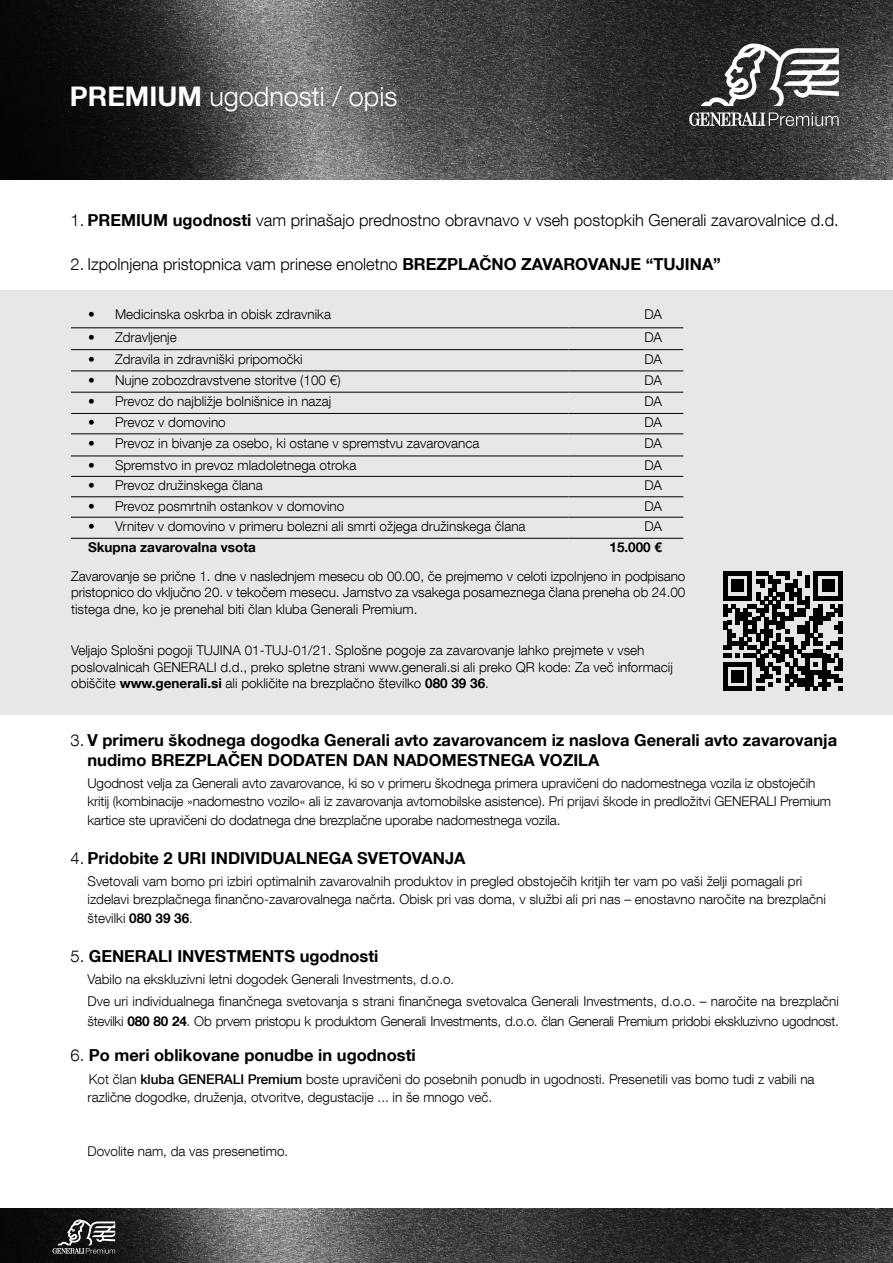
<style>
.page{position:relative;width:893px;height:1263px;background:#fff}
.page>*{position:absolute;margin:0;border:0;box-sizing:border-box;transform-origin:0 0}
.t1{font:300 27px "Helvetica Neue LT Com";color:#fff}
.t2{font:700 16.5px/19.5px "Helvetica Neue LT Com";color:#000}
.t3{font:300 16.5px "Helvetica Neue LT Com";color:#000}
.t4{font:300 13.5px/16.5px "Helvetica Neue LT Com";color:#000}
.t5{font:300 13.5px "Helvetica Neue LT Com";letter-spacing:-.02em;color:#000}
.t6{font:700 13.5px "Helvetica Neue LT Com";color:#000}
.s1{font-weight:700}
.s2{font-weight:300}
.s3{font-weight:500}
</style>
<div class="page">
<img style="left:0;top:1209px;width:893px;height:54px">
<svg style="left:53px;top:1219px;width:62px;height:35px;background:#505050"></svg>
<img style="left:0;top:0;width:893px;height:179px">
<div style="left:0;top:290px;width:893px;height:425px;background:#e6e7e8"></div>
<hr style="left:71px;top:328px;width:497px;height:1px;background:#000">
<hr style="left:568px;top:328px;width:115px;height:1px;background:#000">
<hr style="left:71px;top:349px;width:497px;height:1px;background:#000">
<hr style="left:568px;top:349px;width:115px;height:1px;background:#000">
<hr style="left:71px;top:371px;width:497px;height:1px;background:#000">
<hr style="left:568px;top:371px;width:115px;height:1px;background:#000">
<hr style="left:71px;top:392px;width:497px;height:1px;background:#000">
<hr style="left:568px;top:392px;width:115px;height:1px;background:#000">
<hr style="left:71px;top:413px;width:497px;height:1px;background:#000">
<hr style="left:568px;top:413px;width:115px;height:1px;background:#000">
<hr style="left:71px;top:434px;width:497px;height:1px;background:#000">
<hr style="left:568px;top:434px;width:115px;height:1px;background:#000">
<hr style="left:71px;top:456px;width:497px;height:1px;background:#000">
<hr style="left:568px;top:456px;width:115px;height:1px;background:#000">
<hr style="left:71px;top:476px;width:497px;height:1px;background:#000">
<hr style="left:568px;top:476px;width:115px;height:1px;background:#000">
<hr style="left:71px;top:496px;width:497px;height:1px;background:#000">
<hr style="left:568px;top:496px;width:115px;height:1px;background:#000">
<hr style="left:71px;top:517px;width:497px;height:1px;background:#000">
<hr style="left:568px;top:517px;width:115px;height:1px;background:#000">
<hr style="left:71px;top:538px;width:497px;height:1px;background:#000">
<hr style="left:568px;top:538px;width:115px;height:1px;background:#000">
<svg style="left:701px;top:44px;width:138px;height:62px"></svg>
<svg style="left:689px;top:112px;width:150px;height:14px;background:#727272"></svg>
<svg style="left:723px;top:571px;width:120px;height:120px"></svg>
<h1 class="t1" style="left:70px;top:79px;width:329px"><span class="s1">PREMIUM</span> ugodnosti / opis</h1>
<p class="t3" style="left:70px;top:210px;width:770px">1. <span class="s1">PREMIUM ugodnosti</span> vam prinašajo prednostno obravnavo v vseh postopkih Generali zavarovalnice d.d.</p>
<p class="t3" style="left:70px;top:254px;width:652px">2. Izpolnjena pristopnica vam prinese enoletno <span class="s1">BREZPLAČNO ZAVAROVANJE “TUJINA”</span></p>
<p class="t4" style="left:88px;top:305px;width:245px">• Medicinska oskrba in obisk zdravnika</p>
<p class="t4" style="left:644px;top:305px;width:19px">DA</p>
<p class="t4" style="left:88px;top:328px;width:90px">• Zdravljenje</p>
<p class="t4" style="left:644px;top:328px;width:19px">DA</p>
<p class="t4" style="left:88px;top:350px;width:216px">• Zdravila in zdravniški pripomočki</p>
<p class="t4" style="left:644px;top:350px;width:19px">DA</p>
<p class="t4" style="left:88px;top:371px;width:254px">• Nujne zobozdravstvene storitve (100 €)</p>
<p class="t4" style="left:644px;top:371px;width:19px">DA</p>
<p class="t4" style="left:88px;top:393px;width:245px">• Prevoz do najbližje bolnišnice in nazaj</p>
<p class="t4" style="left:644px;top:393px;width:19px">DA</p>
<p class="t4" style="left:88px;top:414px;width:139px">• Prevoz v domovino</p>
<p class="t4" style="left:644px;top:414px;width:19px">DA</p>
<p class="t4" style="left:88px;top:434px;width:393px">• Prevoz in bivanje za osebo, ki ostane v spremstvu zavarovanca</p>
<p class="t4" style="left:644px;top:434px;width:19px">DA</p>
<p class="t4" style="left:88px;top:456px;width:270px">• Spremstvo in prevoz mladoletnega otroka</p>
<p class="t4" style="left:644px;top:456px;width:19px">DA</p>
<p class="t4" style="left:88px;top:477px;width:176px">• Prevoz družinskega člana</p>
<p class="t4" style="left:644px;top:477px;width:19px">DA</p>
<p class="t4" style="left:88px;top:497px;width:258px">• Prevoz posmrtnih ostankov v domovino</p>
<p class="t4" style="left:644px;top:497px;width:19px">DA</p>
<p class="t4" style="left:88px;top:518px;width:439px">• Vrnitev v domovino v primeru bolezni ali smrti ožjega družinskega člana</p>
<p class="t4" style="left:644px;top:518px;width:19px">DA</p>
<p class="t6" style="left:88px;top:539px;width:169px">Skupna zavarovalna vsota</p>
<p class="t6" style="left:609px;top:539px;width:54px">15.000 €</p>
<p class="t4" style="left:71px;top:567px;width:616px;text-align:justify">Zavarovanje se prične 1. dne v naslednjem mesecu ob 00.00, če prejmemo v celoti izpolnjeno in podpisano pristopnico do vključno 20. v tekočem mesecu. Jamstvo za vsakega posameznega člana preneha ob 24.00 tistega dne, ko je prenehal biti član kluba Generali Premium.</p>
<p class="t4" style="left:71px;top:642px;width:603px">Veljajo Splošni pogoji TUJINA 01-TUJ-01/21. Splošne pogoje za zavarovanje lahko prejmete v vseh poslovalnicah GENERALI d.d., preko spletne strani www.generali.si ali preko QR kode: Za več informacij obiščite <span class="s1">www.generali.si</span> ali pokličite na brezplačno številko <span class="s1">080 39 36</span>.</p>
<p class="t2" style="left:88px;top:730px;width:751px;text-indent:-17px"><span class="s2">3.</span> V primeru škodnega dogodka Generali avto zavarovancem iz naslova Generali avto zavarovanja nudimo BREZPLAČEN DODATEN DAN NADOMESTNEGA VOZILA</p>
<p class="t4" style="left:88px;top:774px;width:745px;line-height:18px">Ugodnost velja za Generali avto zavarovance, ki so v primeru škodnega primera upravičeni do nadomestnega vozila iz obstoječih kritij (kombinacije »nadomestno vozilo« ali iz zavarovanja avtomobilske asistence). Pri prijavi škode in predložitvi GENERALI Premium</p>
<p class="t4" style="left:88px;top:812px;width:474px">kartice ste upravičeni do dodatnega dne brezplačne uporabe nadomestnega vozila.</p>
<p class="t2" style="left:70px;top:847px;width:397px"><span class="s2">4.</span> Pridobite 2 URI INDIVIDUALNEGA SVETOVANJA</p>
<p class="t4" style="left:88px;top:872px;width:740px;line-height:18px">Svetovali vam bomo pri izbiri optimalnih zavarovalnih produktov in pregled obstoječih kritjih ter vam po vaši želji pomagali pri izdelavi brezplačnega finančno-zavarovalnega načrta. Obisk pri vas doma, v službi ali pri nas – enostavno naročite na brezplačni</p>
<p class="t4" style="left:88px;top:910px;width:107px">številki <span class="s1">080 39 36</span>.</p>
<p class="t2" style="left:70px;top:946px;width:309px"><span class="s2">5.</span> GENERALI INVESTMENTS ugodnosti</p>
<p class="t4" style="left:88px;top:968px;width:753px;line-height:22.2px">Vabilo na ekskluzivni letni dogodek Generali Investments, d.o.o.<br>Dve uri individualnega finančnega svetovanja s strani finančnega svetovalca Generali Investments, d.o.o. – naročite na brezplačni</p>
<p class="t5" style="left:88px;top:1013px;width:753px">številki <span class="s1">080 80 24</span>. Ob prvem pristopu k produktom Generali Investments, d.o.o. član Generali Premium pridobi ekskluzivno ugodnost.</p>
<p class="t2" style="left:70px;top:1045px;width:347px"><span class="s2">6.</span> Po meri oblikovane ponudbe in ugodnosti</p>
<p class="t4" style="left:88px;top:1069px;width:729px;line-height:18px">Kot član <span class="s3">kluba GENERALI Premium</span> boste upravičeni do posebnih ponudb in ugodnosti. Presenetili vas bomo tudi z vabili na različne dogodke, druženja, otvoritve, degustacije ... in še mnogo več.</p>
<p class="t4" style="left:88px;top:1143px;width:202px">Dovolite nam, da vas presenetimo.</p>
</div>
